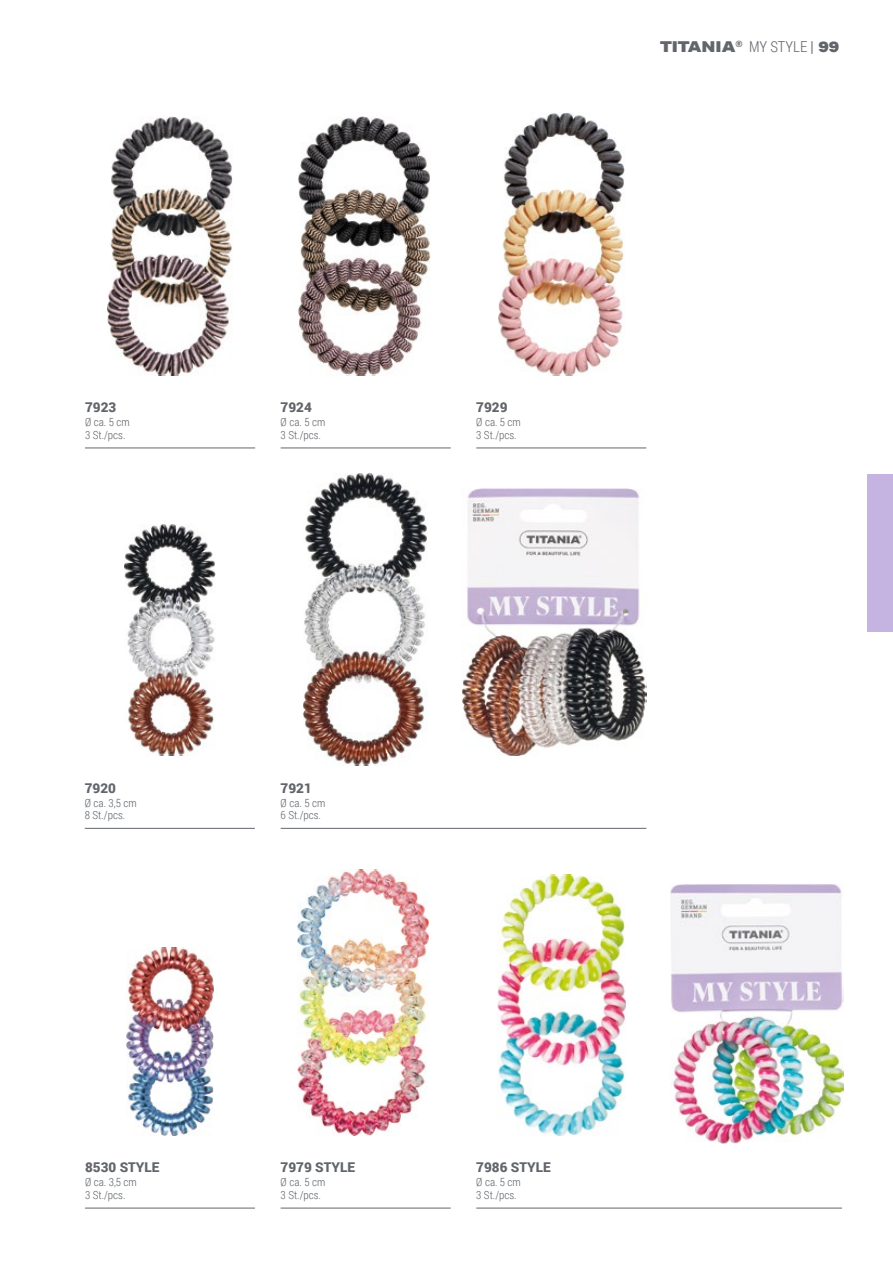
<style>
.page{position:relative;width:893px;height:1263px;background:#fff}
.page>*{position:absolute;margin:0;border:0;box-sizing:border-box;transform-origin:0 0}
.t1{font:900 15px "Aktiv Grotesk Ex";color:#62666b}
.t2{font:900 13.5px "Roboto";color:#62666b}
.t3{font:300 11.25px/12.8px "Roboto Condensed";color:#62666b}
.s1{font-family:"Roboto Condensed";font-weight:300}
.s2{font-family:"Roboto Condensed";font-weight:400}
</style>
<div class="page">
<div style="left:867px;top:474px;width:26px;height:157px;background:#c5b4e2"></div>
<img style="left:498px;top:112px;width:126px;height:263px">
<img style="left:124px;top:525px;width:91px;height:231px">
<img style="left:303px;top:474px;width:124px;height:292px">
<img style="left:462px;top:488px;width:184px;height:268px">
<img style="left:108px;top:117px;width:125px;height:258px">
<img style="left:298px;top:117px;width:132px;height:258px">
<img style="left:297px;top:870px;width:131px;height:265px">
<img style="left:126px;top:947px;width:88px;height:188px">
<img style="left:498px;top:874px;width:128px;height:261px">
<img style="left:671px;top:884px;width:172px;height:260px">
<hr style="left:85px;top:828px;width:170px;height:1px;background:#62666b">
<hr style="left:281px;top:828px;width:365px;height:1px;background:#62666b">
<hr style="left:281px;top:448px;width:170px;height:1px;background:#62666b">
<hr style="left:476px;top:448px;width:170px;height:1px;background:#62666b">
<hr style="left:85px;top:448px;width:170px;height:1px;background:#62666b">
<hr style="left:85px;top:1208px;width:170px;height:1px;background:#62666b">
<hr style="left:281px;top:1208px;width:170px;height:1px;background:#62666b">
<hr style="left:476px;top:1208px;width:366px;height:1px;background:#62666b">
<h1 class="t1" style="left:660px;top:37px;width:181px">TITANIA<sup>®</sup> <span class="s1">MY STYLE</span> <span class="s2">|</span> 99</h1>
<p class="t2" style="left:85px;top:398px;width:33px">7923</p>
<p class="t3" style="left:85px;top:416px;width:46px">Ø ca. 5 cm<br>3 St./pcs.</p>
<p class="t2" style="left:281px;top:398px;width:33px">7924</p>
<p class="t3" style="left:281px;top:416px;width:46px">Ø ca. 5 cm<br>3 St./pcs.</p>
<p class="t2" style="left:476px;top:398px;width:33px">7929</p>
<p class="t3" style="left:476px;top:416px;width:46px">Ø ca. 5 cm<br>3 St./pcs.</p>
<p class="t2" style="left:85px;top:778px;width:33px">7920</p>
<p class="t3" style="left:85px;top:796px;width:53px">Ø ca. 3,5 cm<br>8 St./pcs.</p>
<p class="t2" style="left:281px;top:778px;width:33px">7921</p>
<p class="t3" style="left:281px;top:796px;width:46px">Ø ca. 5 cm<br>6 St./pcs.</p>
<p class="t2" style="left:85px;top:1158px;width:76px">8530 STYLE</p>
<p class="t3" style="left:85px;top:1176px;width:53px">Ø ca. 3,5 cm<br>3 St./pcs.</p>
<p class="t2" style="left:281px;top:1158px;width:76px">7979 STYLE</p>
<p class="t3" style="left:281px;top:1176px;width:46px">Ø ca. 5 cm<br>3 St./pcs.</p>
<p class="t2" style="left:476px;top:1158px;width:76px">7986 STYLE</p>
<p class="t3" style="left:476px;top:1176px;width:46px">Ø ca. 5 cm<br>3 St./pcs.</p>
</div>
